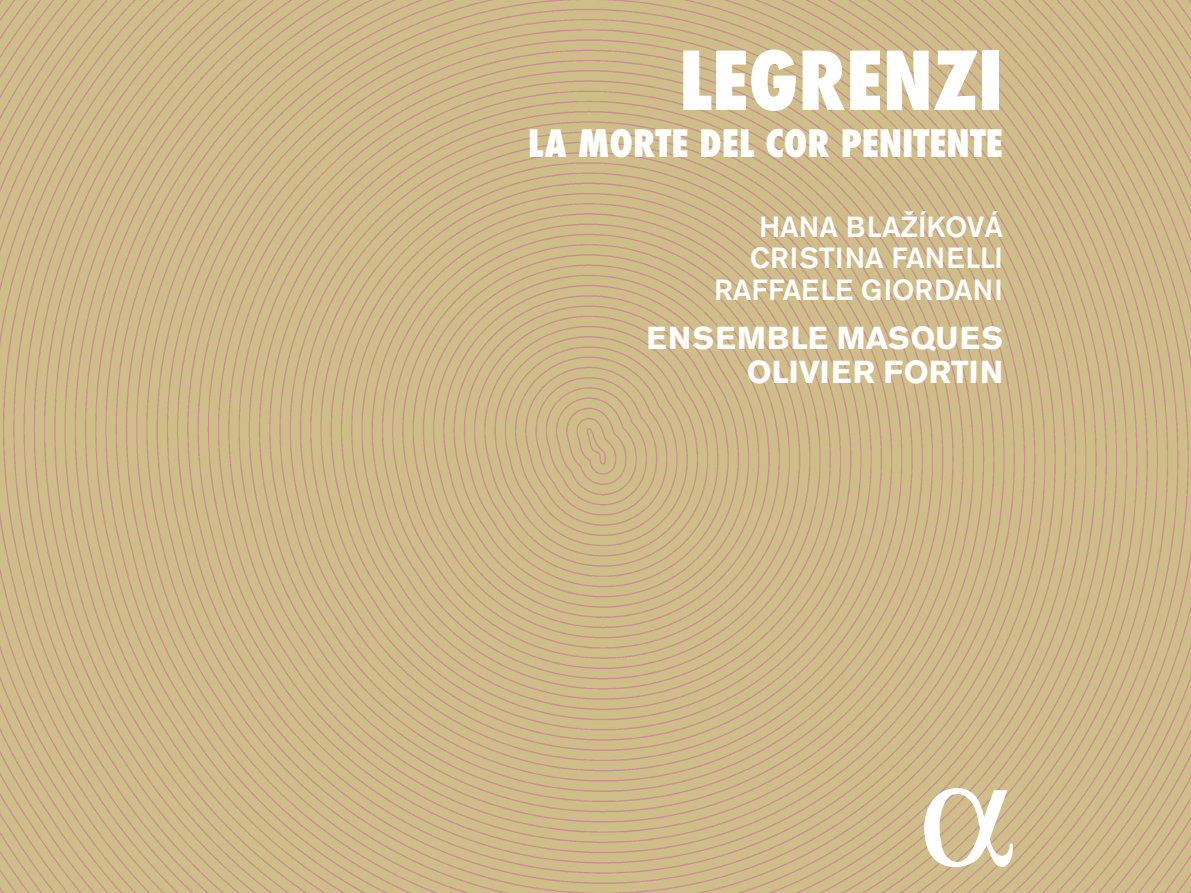
<style>
.page{position:relative;width:1191px;height:893px;background:#fff}
.page>*{position:absolute;margin:0;border:0;box-sizing:border-box;transform-origin:0 0}
.t1{font:800 condensed 78.75px "Futura";color:#fff}
.t2{font:800 condensed 36.75px "Futura";color:#fff}
.t3{font:700 31.5px/34px "Akzidenz Grotesk BE";letter-spacing:.02em;color:#fff;text-align:right}
.t4{font:500 28.8px/31.5px "Akzidenz Grotesk BE";color:#fff;text-align:right}
</style>
<div class="page">
<img style="left:0;top:0;width:1191px;height:893px">
<svg style="left:924px;top:788px;width:88px;height:79px"></svg>
<h1 class="t1" style="left:679px;top:27px;width:325px">LEGRENZI</h1>
<p class="t2" style="left:528px;top:118px;width:476px">LA MORTE DEL COR PENITENTE</p>
<p class="t4" style="left:714px;top:211px;width:290px">HANA BLAŽÍKOVÁ<br>CRISTINA FANELLI<br>RAFFAELE GIORDANI</p>
<p class="t3" style="left:646px;top:321px;width:358px">ENSEMBLE MASQUES<br>OLIVIER FORTIN</p>
</div>
